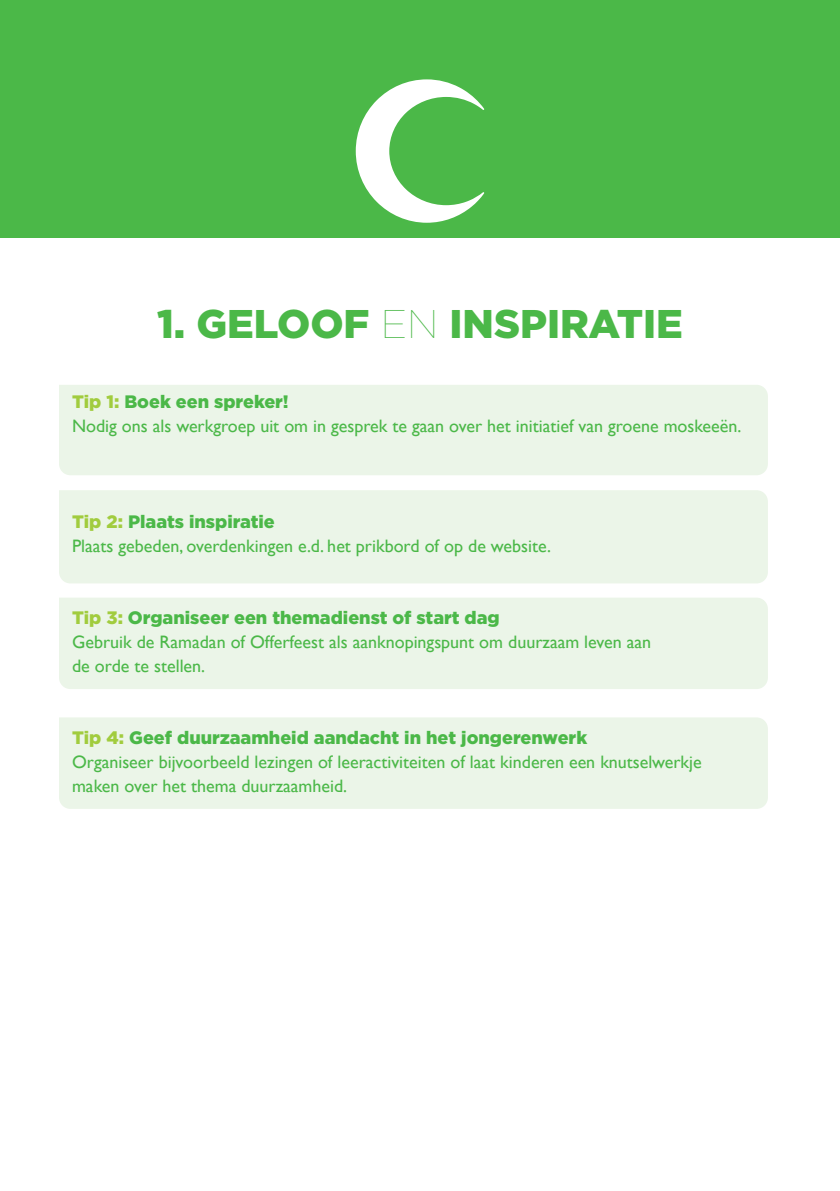
<style>
.page{position:relative;width:840px;height:1191px;background:#fff}
.page>*{position:absolute;margin:0;border:0;box-sizing:border-box;transform-origin:0 0}
.t1{font:900 40px "Gotham";color:#4bb848}
.t2{font:18px/24px "Gill Sans";color:#4bb848}
.t3{font:900 18px "Gotham";color:#4bb848}
.s1{font-weight:100}
.s2{color:#a1cc3e}
</style>
<div class="page">
<div style="left:0;top:0;width:839px;height:237px;background:#4bb848"></div>
<div style="left:59px;top:385px;width:708px;height:90px;background:#ebf5e8"></div>
<div style="left:59px;top:490px;width:708px;height:93px;background:#ebf5e8"></div>
<div style="left:59px;top:598px;width:708px;height:91px;background:#ebf5e8"></div>
<div style="left:59px;top:717px;width:708px;height:92px;background:#ebf5e8"></div>
<svg style="left:355px;top:79px;width:129px;height:144px"></svg>
<p class="t1" style="left:157px;top:296px;width:527px">1. GELOOF <span class="s1">EN</span> INSPIRATIE</p>
<p class="t3" style="left:72px;top:389px;width:218px"><span class="s2">Tip 1:</span> Boek een spreker!</p>
<p class="t2" style="left:72px;top:414px;width:670px">Nodig ons als werkgroep uit om in gesprek te gaan over het initiatief van groene moskeeën.</p>
<p class="t3" style="left:72px;top:509px;width:204px"><span class="s2">Tip 2:</span> Plaats inspiratie</p>
<p class="t2" style="left:72px;top:534px;width:480px">Plaats gebeden, overdenkingen e.d. het prikbord of op de website.</p>
<p class="t3" style="left:72px;top:605px;width:429px"><span class="s2">Tip 3:</span> Organiseer een themadienst of start dag</p>
<p class="t2" style="left:72px;top:630px;width:580px">Gebruik de Ramadan of Offerfeest als aanknopingspunt om duurzaam leven aan</p>
<p class="t2" style="left:72px;top:654px;width:135px">de orde te stellen.</p>
<p class="t3" style="left:72px;top:725px;width:516px"><span class="s2">Tip 4:</span> Geef duurzaamheid aandacht in het jongerenwerk</p>
<p class="t2" style="left:72px;top:750px;width:630px">Organiseer bijvoorbeeld lezingen of leeractiviteiten of laat kinderen een knutselwerkje maken over het thema duurzaamheid.</p>
</div>
